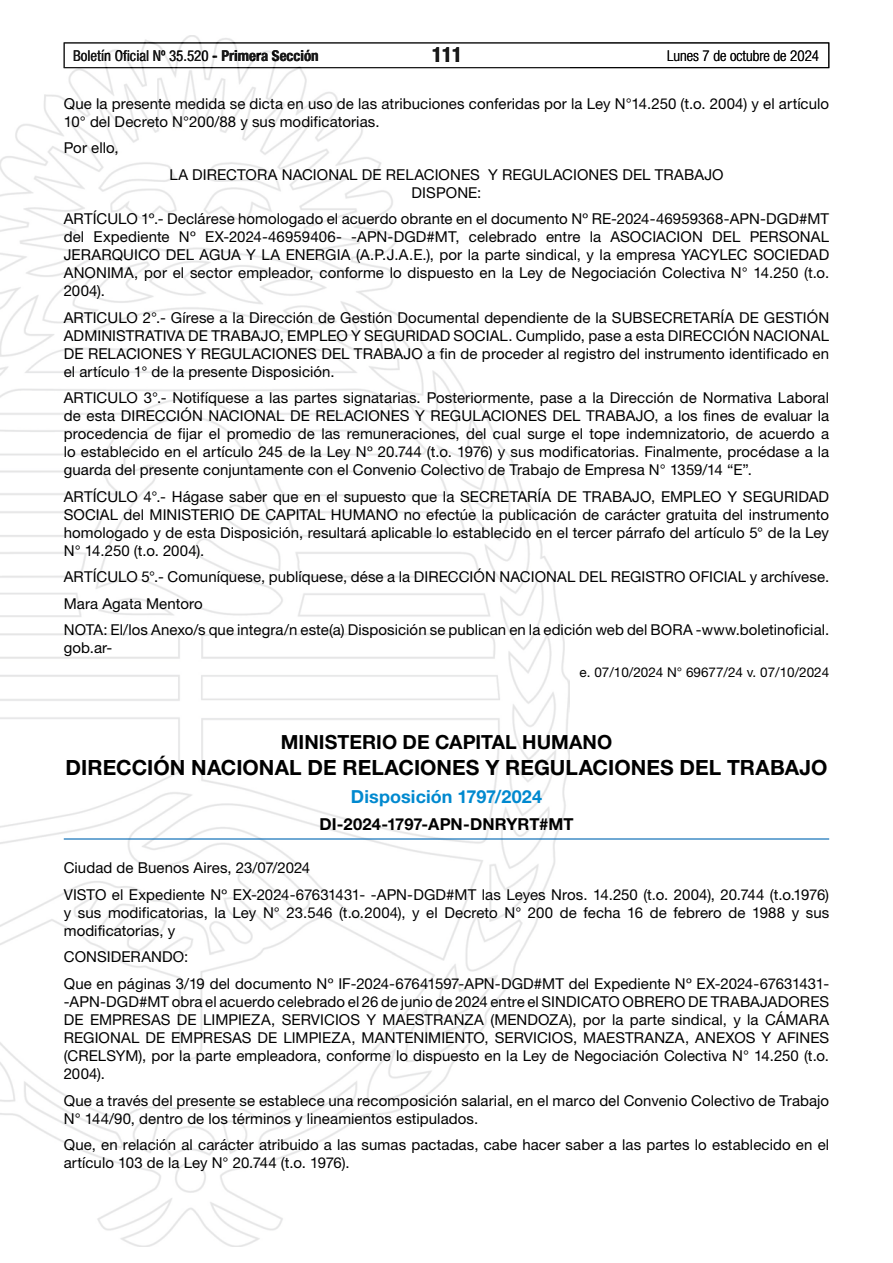
<style>
.page{position:relative;width:893px;height:1263px;background:#fff}
.page>*{position:absolute;margin:0;border:0;box-sizing:border-box;transform-origin:0 0}
.t1{font:700 21px "Helvetica Neue LT Std";color:#000}
.t2{font:700 condensed 21px "Helvetica Neue LT Std";color:#000}
.t3{font:700 19.5px "Helvetica Neue LT Std";letter-spacing:.005em;color:#000}
.t4{font:700 18px "Helvetica Neue LT Std";letter-spacing:.005em;color:#0089cf}
.t5{font:700 16.5px "Helvetica Neue LT Std";letter-spacing:.005em;color:#000}
.t6{font:15px/18px "Helvetica Neue LT Std";letter-spacing:.005em;color:#000}
.t7{font:condensed 15px "Helvetica Neue LT Std";color:#000}
.t8{font:300 condensed 15px "Helvetica Neue LT Std";color:#000}
.t9{font:13.5px "Helvetica Neue LT Std";color:#000}
.s1{font-weight:700}
</style>
<div class="page">
<div style="left:64px;top:43px;width:765px;height:25px;border:1px solid #000"></div>
<img style="left:0;top:35px;width:569px;height:1211px">
<hr style="left:64px;top:838px;width:765px;height:1px;background:#0066b3">
<p class="t7" style="left:73px;top:47px;width:247px">Boletín Oficial Nº 35.520 <span class="s1">- Primera Sección</span></p>
<h1 class="t2" style="left:432px;top:42px;width:32px">111</h1>
<p class="t8" style="left:667px;top:47px;width:154px">Lunes 7 de octubre de 2024</p>
<p class="t6" style="left:64px;top:94px;width:767px">Que la presente medida se dicta en uso de las atribuciones conferidas por la Ley N°14.250 (t.o. 2004) y el artículo<br>10° del Decreto N°200/88 y sus modificatorias.</p>
<p class="t6" style="left:64px;top:138px;width:56px">Por ello,</p>
<p class="t6" style="left:169px;top:165px;width:556px;text-align:center">LA DIRECTORA NACIONAL DE RELACIONES Y REGULACIONES DEL TRABAJO<br>DISPONE:</p>
<p class="t6" style="left:64px;top:209px;width:767px;text-align:justify">ARTÍCULO 1º.- Declárese homologado el acuerdo obrante en el documento Nº RE-2024-46959368-APN-DGD#MT del Expediente Nº EX-2024-46959406- -APN-DGD#MT, celebrado entre la ASOCIACION DEL PERSONAL JERARQUICO DEL AGUA Y LA ENERGIA (A.P.J.A.E.), por la parte sindical, y la empresa YACYLEC SOCIEDAD ANONIMA, por el sector empleador, conforme lo dispuesto en la Ley de Negociación Colectiva N° 14.250 (t.o.<br>2004).</p>
<p class="t6" style="left:64px;top:308px;width:767px;text-align:justify">ARTICULO 2°.- Gírese a la Dirección de Gestión Documental dependiente de la SUBSECRETARÍA DE GESTIÓN ADMINISTRATIVA DE TRABAJO, EMPLEO Y SEGURIDAD SOCIAL. Cumplido, pase a esta DIRECCIÓN NACIONAL DE RELACIONES Y REGULACIONES DEL TRABAJO a fin de proceder al registro del instrumento identificado en el artículo 1° de la presente Disposición.</p>
<p class="t6" style="left:64px;top:388px;width:767px;text-align:justify">ARTICULO 3°.- Notifíquese a las partes signatarias. Posteriormente, pase a la Dirección de Normativa Laboral de esta DIRECCIÓN NACIONAL DE RELACIONES Y REGULACIONES DEL TRABAJO, a los fines de evaluar la procedencia de fijar el promedio de las remuneraciones, del cual surge el tope indemnizatorio, de acuerdo a lo establecido en el artículo 245 de la Ley Nº 20.744 (t.o. 1976) y sus modificatorias. Finalmente, procédase a la guarda del presente conjuntamente con el Convenio Colectivo de Trabajo de Empresa N° 1359/14 “E”.</p>
<p class="t6" style="left:64px;top:487px;width:767px;text-align:justify">ARTÍCULO 4°.- Hágase saber que en el supuesto que la SECRETARÍA DE TRABAJO, EMPLEO Y SEGURIDAD SOCIAL del MINISTERIO DE CAPITAL HUMANO no efectúe la publicación de carácter gratuita del instrumento homologado y de esta Disposición, resultará aplicable lo establecido en el tercer párrafo del artículo 5° de la Ley N° 14.250 (t.o. 2004).</p>
<p class="t6" style="left:64px;top:563px;width:767px;line-height:26.5px">ARTÍCULO 5°.- Comuníquese, publíquese, dése a la DIRECCIÓN NACIONAL DEL REGISTRO OFICIAL y archívese.<br>Mara Agata Mentoro<br>NOTA: El/los Anexo/s que integra/n este(a) Disposición se publican en la edición web del BORA -www.boletinoficial.</p>
<p class="t6" style="left:64px;top:639px;width:50px">gob.ar-</p>
<p class="t9" style="left:580px;top:664px;width:251px">e. 07/10/2024 N° 69677/24 v. 07/10/2024</p>
<h2 class="t3" style="left:281px;top:730px;width:333px">MINISTERIO DE CAPITAL HUMANO</h2>
<h1 class="t1" style="left:66px;top:755px;width:763px">DIRECCIÓN NACIONAL DE RELACIONES Y REGULACIONES DEL TRABAJO</h1>
<p class="t4" style="left:351px;top:786px;width:193px">Disposición 1797/2024</p>
<p class="t5" style="left:320px;top:814px;width:255px">DI-2024-1797-APN-DNRYRT#MT</p>
<p class="t6" style="left:64px;top:855px;width:767px;line-height:26.5px">Ciudad de Buenos Aires, 23/07/2024<br>VISTO el Expediente Nº EX-2024-67631431- -APN-DGD#MT las Leyes Nros. 14.250 (t.o. 2004), 20.744 (t.o.1976)</p>
<p class="t6" style="left:64px;top:903px;width:767px">y sus modificatorias, la Ley N° 23.546 (t.o.2004), y el Decreto N° 200 de fecha 16 de febrero de 1988 y sus modificatorias, y</p>
<p class="t6" style="left:64px;top:944px;width:767px;line-height:26.5px">CONSIDERANDO:<br>Que en páginas 3/19 del documento Nº IF-2024-67641597-APN-DGD#MT del Expediente Nº EX-2024-67631431-</p>
<p class="t6" style="left:64px;top:992px;width:767px;text-align:justify">-APN-DGD#MT obra el acuerdo celebrado el 26 de junio de 2024 entre el SINDICATO OBRERO DE TRABAJADORES DE EMPRESAS DE LIMPIEZA, SERVICIOS Y MAESTRANZA (MENDOZA), por la parte sindical, y la CÁMARA REGIONAL DE EMPRESAS DE LIMPIEZA, MANTENIMIENTO, SERVICIOS, MAESTRANZA, ANEXOS Y AFINES (CRELSYM), por la parte empleadora, conforme lo dispuesto en la Ley de Negociación Colectiva N° 14.250 (t.o.<br>2004).</p>
<p class="t6" style="left:64px;top:1091px;width:767px">Que a través del presente se establece una recomposición salarial, en el marco del Convenio Colectivo de Trabajo<br>N° 144/90, dentro de los términos y lineamientos estipulados.</p>
<p class="t6" style="left:64px;top:1135px;width:767px">Que, en relación al carácter atribuido a las sumas pactadas, cabe hacer saber a las partes lo establecido en el artículo 103 de la Ley N° 20.744 (t.o. 1976).</p>
</div>
